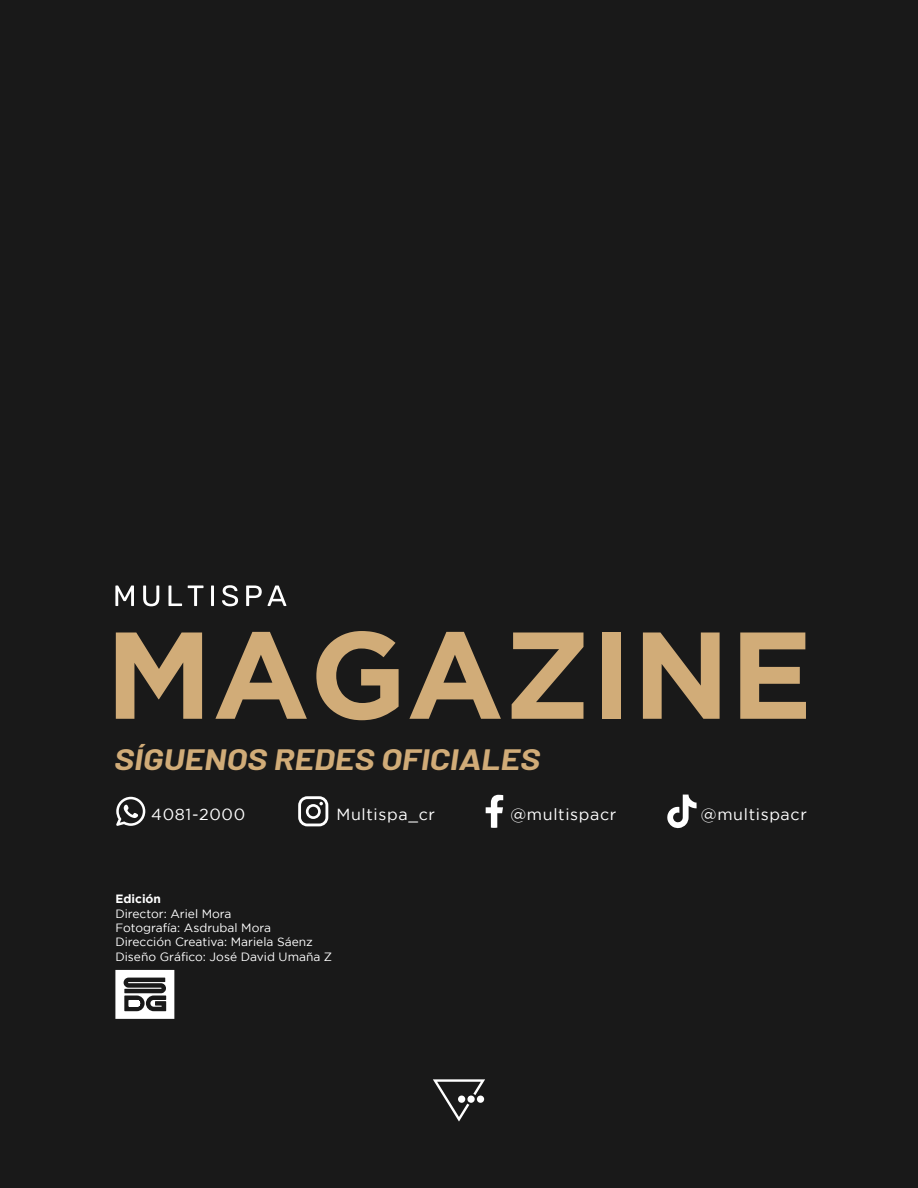
<style>
.page{position:relative;width:918px;height:1188px;background:#191919}
.page>*{position:absolute;margin:0;border:0;box-sizing:border-box;transform-origin:0 0}
.t1{font:700 123.3px "Gotham";color:#d1ac78}
.t2{font:italic 700 28.8px "Barlow";color:#d1ac78;scale:1.2 1}
.t3{font:16.05px "Gotham";letter-spacing:.04em;color:#fff}
.t4{font:12px/14.4px "Gotham";color:#fff}
.t5{font:700 12px "Gotham";color:#fff}
</style>
<div class="page">
<svg style="left:116px;top:797px;width:29px;height:29px"></svg>
<svg style="left:298px;top:796px;width:30px;height:30px"></svg>
<svg style="left:667px;top:795px;width:30px;height:33px"></svg>
<svg style="left:486px;top:795px;width:17px;height:33px"></svg>
<svg style="left:115px;top:970px;width:59px;height:49px"></svg>
<svg style="left:433px;top:1079px;width:52px;height:43px"></svg>
<div style="left:477px;top:1096px;width:7px;height:7px;background:#fff;border-radius:50%"></div>
<div style="left:458px;top:1096px;width:7px;height:7px;background:#fff;border-radius:50%"></div>
<svg style="left:115px;top:586px;width:19px;height:20px"></svg>
<svg style="left:143px;top:586px;width:16px;height:20px"></svg>
<svg style="left:169px;top:586px;width:13px;height:20px"></svg>
<svg style="left:188px;top:586px;width:16px;height:20px"></svg>
<svg style="left:211px;top:586px;width:3px;height:20px"></svg>
<svg style="left:222px;top:585px;width:16px;height:21px"></svg>
<svg style="left:246px;top:586px;width:16px;height:20px"></svg>
<svg style="left:268px;top:586px;width:18px;height:20px"></svg>
<h1 class="t1" style="left:105px;top:604px;width:709px">MAGAZINE</h1>
<h2 class="t2" style="left:114px;top:738px;width:356px">SÍGUENOS REDES OFICIALES</h2>
<h3 class="t3" style="left:151px;top:805px;width:95px">4081-2000</h3>
<h3 class="t3" style="left:337px;top:805px;width:100px">Multispa_cr</h3>
<h3 class="t3" style="left:511px;top:805px;width:107px">@multispacr</h3>
<h3 class="t3" style="left:701px;top:805px;width:107px">@multispacr</h3>
<p class="t5" style="left:115px;top:892px;width:47px">Edición</p>
<p class="t4" style="left:115px;top:906px;width:218px">Director: Ariel Mora<br>Fotografía: Asdrubal Mora<br>Dirección Creativa: Mariela Sáenz<br>Diseño Gráfico: José David Umaña Z</p>
</div>
